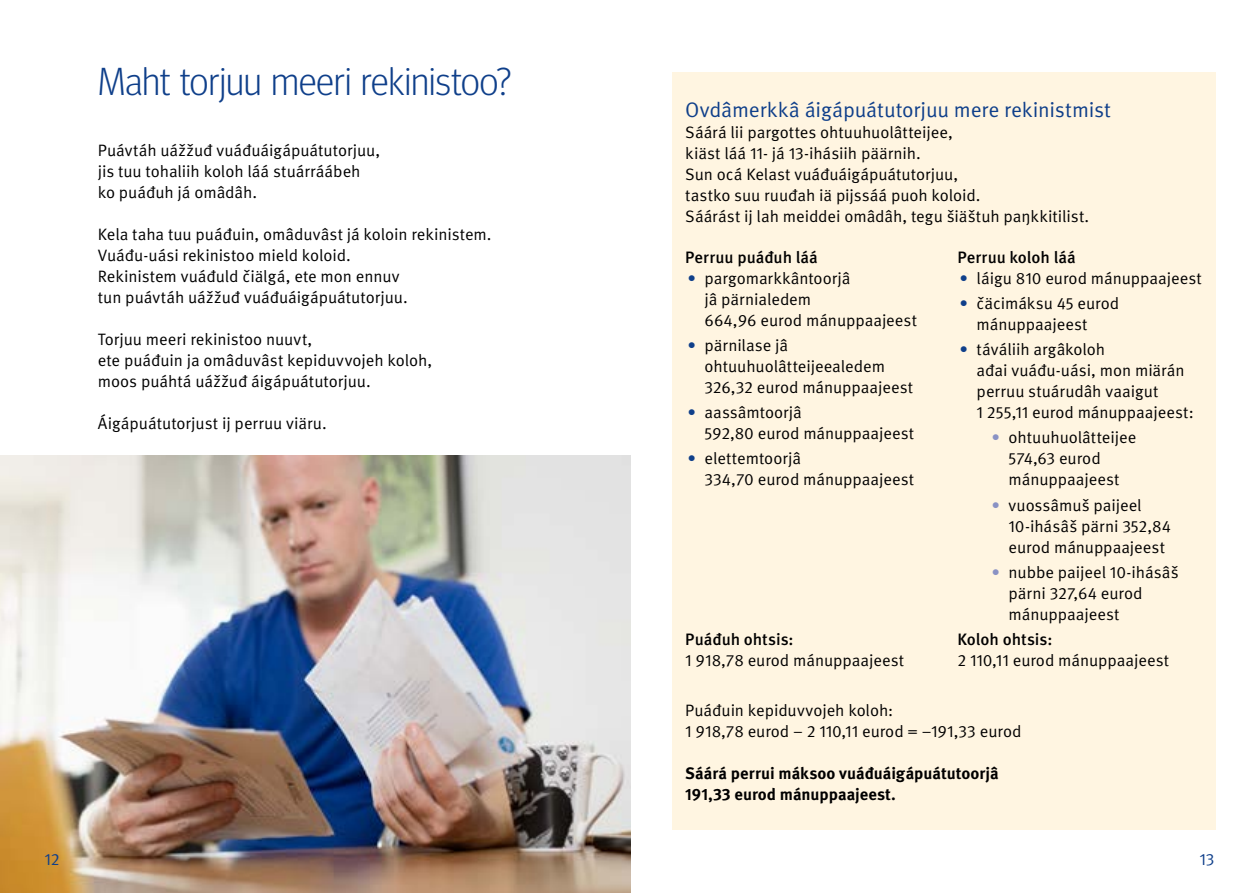
<style>
.page{position:relative;width:1259px;height:893px;background:#fff}
.page>*{position:absolute;margin:0;border:0;box-sizing:border-box;transform-origin:0 0}
.H1_otsikko{font:300 39px "Meta Headline Pro";color:#0f3f8a}
.H2_otsikko{font:21px "Meta Pro Norm";letter-spacing:-.01em;color:#0f3f8a}
.Body_copy{font:16.5px/21px "Meta Pro Norm";letter-spacing:-.005em;color:#000}
.Bulletpoints{font:16.5px/21px "Meta Pro Norm";letter-spacing:-.005em;color:#000}
.Body_copy-2{font:700 16.5px/21px "Meta Pro";letter-spacing:-.005em;color:#000}
.H3_otsikko{font:500 16.5px "Meta Pro";color:#000}
.t1{font:16.5px "Meta Pro Norm";color:#0f3f8a}
.s1{color:#0f3f8a}
.s2{color:#8a92c4}
</style>
<div class="page">
<div style="left:672px;top:72px;width:544px;height:167px;background:#fff5e1"></div>
<div style="left:672px;top:687px;width:544px;height:143px;background:#fff5e1"></div>
<img style="left:0;top:455px;width:630px;height:438px">
<div style="left:672px;top:233px;width:544px;height:469px;background:#fff5e1"></div>
<h1 class="H1_otsikko" style="left:98px;top:53px;width:415px">Maht torjuu meeri rekinistoo?</h1>
<p class="Body_copy" style="left:98px;top:139px;width:284px">Puávtáh uážžuđ vuáđuáigápuátutorjuu, jis tuu tohaliih koloh láá stuárráábeh ko puáđuh já omâdâh.</p>
<p class="Body_copy" style="left:98px;top:223px;width:395px">Kela taha tuu puáđuin, omâduvâst já koloin rekinistem.</p>
<p class="Body_copy" style="left:98px;top:244px;width:255px">Vuáđu-uási rekinistoo mield koloid.</p>
<p class="Body_copy" style="left:98px;top:265px;width:311px">Rekinistem vuáđuld čiälgá, ete mon ennuv tun puávtáh uážžuđ vuáđuáigápuátutorjuu.</p>
<p class="Body_copy" style="left:98px;top:328px;width:336px">Torjuu meeri rekinistoo nuuvt,<br>ete puáđuin ja omâduvâst kepiduvvojeh koloh, moos puáhtá uážžuđ áigápuátutorjuu.</p>
<p class="Body_copy" style="left:98px;top:412px;width:231px">Áigápuátutorjust ij perruu viäru.</p>
<h2 class="H2_otsikko" style="left:685px;top:94px;width:427px">Ovdâmerkkâ áigápuátutorjuu mere rekinistmist</h2>
<p class="Body_copy" style="left:685px;top:121px;width:269px">Sáárá lii pargottes ohtuuhuolâtteijee, kiäst láá 11- já 13-ihásiih päärnih.</p>
<p class="Body_copy" style="left:685px;top:163px;width:297px">Sun ocá Kelast vuáđuáigápuátutorjuu, tastko suu ruuđah iä pijssáá puoh koloid.</p>
<p class="Body_copy" style="left:685px;top:205px;width:405px">Sáárást ij lah meiddei omâdâh, tegu šiäštuh paŋkkitilist.</p>
<h3 class="H3_otsikko" style="left:685px;top:244px;width:134px">Perruu puáđuh láá</h3>
<p class="Bulletpoints" style="left:704px;top:266px;width:214px;text-indent:-17px"><span class="s1">•</span> pargomarkkântoorjâ<br>jâ pärnialedem<br>664,96 eurod mánuppaajeest</p>
<p class="Bulletpoints" style="left:704px;top:334px;width:210px;text-indent:-17px"><span class="s1">•</span> pärnilase jâ ohtuuhuolâtteijeealedem<br>326,32 eurod mánuppaajeest</p>
<p class="Bulletpoints" style="left:704px;top:401px;width:211px;text-indent:-17px"><span class="s1">•</span> aassâmtoorjâ<br>592,80 eurod mánuppaajeest</p>
<p class="Bulletpoints" style="left:704px;top:447px;width:211px;text-indent:-17px"><span class="s1">•</span> elettemtoorjâ<br>334,70 eurod mánuppaajeest</p>
<h3 class="H3_otsikko" style="left:685px;top:627px;width:110px">Puáđuh ohtsis:</h3>
<p class="Body_copy" style="left:685px;top:649px;width:220px">1 918,78 eurod mánuppaajeest</p>
<h3 class="H3_otsikko" style="left:957px;top:244px;width:120px">Perruu koloh láá</h3>
<p class="Bulletpoints" style="left:959px;top:266px;width:244px"><span class="s1">•</span> láigu 810 eurod mánuppaajeest</p>
<p class="Bulletpoints" style="left:976px;top:292px;width:144px;text-indent:-17px"><span class="s1">•</span> čäcimáksu 45 eurod mánuppaajeest</p>
<p class="Bulletpoints" style="left:976px;top:338px;width:219px;text-indent:-17px"><span class="s1">•</span> táváliih argâkoloh<br>ađai vuáđu-uási, mon miärán perruu stuárudâh vaaigut<br>1 255,11 eurod mánuppaajeest:</p>
<p class="Body_copy" style="left:1008px;top:426px;width:129px;text-indent:-17px"><span class="s2">•</span> ohtuuhuolâtteijee<br>574,63 eurod mánuppaajeest</p>
<p class="Body_copy" style="left:1008px;top:493px;width:164px;text-indent:-17px"><span class="s2">•</span> vuossâmuš paijeel<br>10-ihásâš pärni 352,84 eurod mánuppaajeest</p>
<p class="Body_copy" style="left:1008px;top:561px;width:172px;text-indent:-17px"><span class="s2">•</span> nubbe paijeel 10-ihásâš pärni 327,64 eurod mánuppaajeest</p>
<h3 class="H3_otsikko" style="left:957px;top:627px;width:96px">Koloh ohtsis:</h3>
<p class="Body_copy" style="left:957px;top:649px;width:213px">2 110,11 eurod mánuppaajeest</p>
<p class="Body_copy" style="left:685px;top:699px;width:209px">Puáđuin kepiduvvojeh koloh:</p>
<p class="Body_copy" style="left:685px;top:720px;width:338px">1 918,78 eurod – 2 110,11 eurod = –191,33 eurod</p>
<p class="Body_copy-2" style="left:685px;top:762px;width:315px">Sáárá perrui máksoo vuáđuáigápuátutoorjâ<br>191,33 eurod mánuppaajeest.</p>
<p class="t1" style="left:44px;top:847px;width:17px">12</p>
<p class="t1" style="left:1199px;top:847px;width:17px">13</p>
</div>
